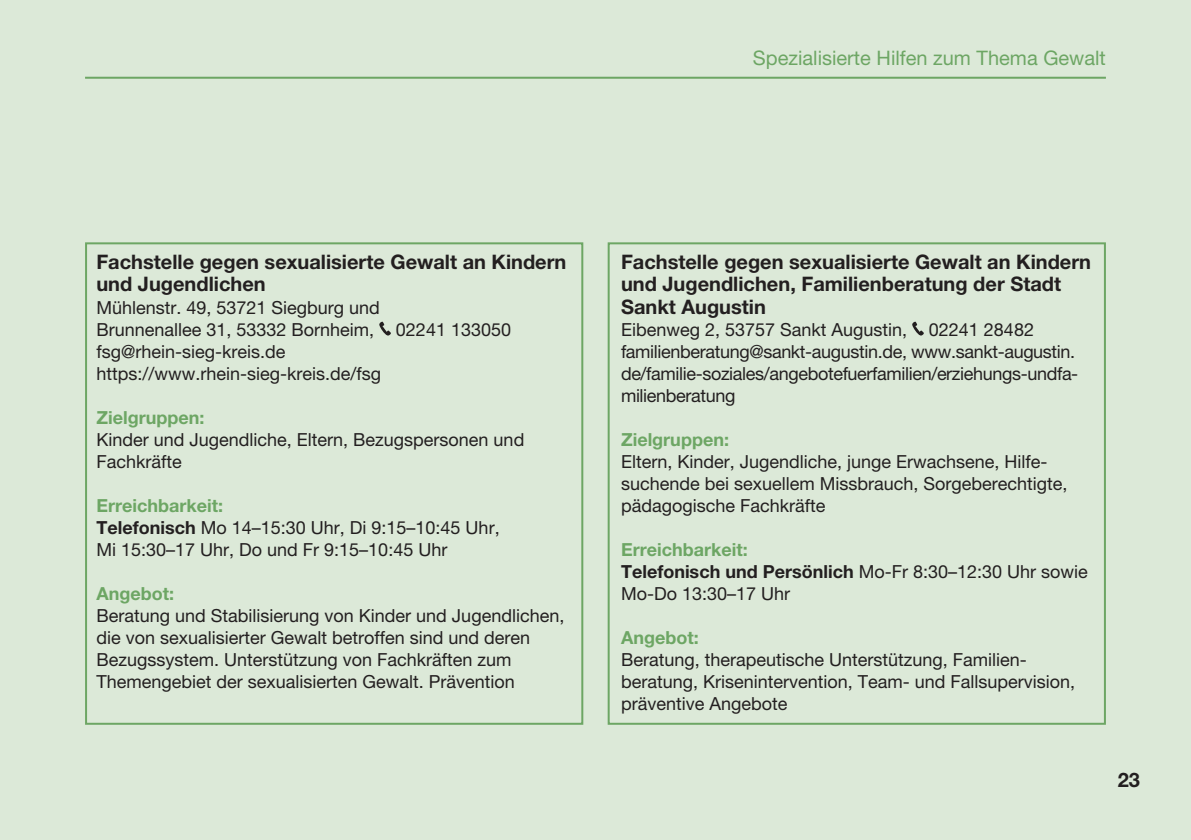
<style>
.page{position:relative;width:1191px;height:840px;background:#fff}
.page>*{position:absolute;margin:0;border:0;box-sizing:border-box;transform-origin:0 0}
.t1{font:700 20px/22px "Helvetica Neue LT Pro";color:#231f20}
.t2{font:20px "Helvetica Neue LT Pro";color:#6da664}
.t3{font:18px/22px "Helvetica Neue LT Pro";color:#231f20}
.t4{font:18px/22px "Helvetica Neue LT Pro";letter-spacing:-.02em;color:#231f20}
.t5{font:700 18px "Helvetica Neue LT Pro";color:#6da664}
.s1{font-weight:700;color:#6da664}
.s2{font-weight:700}
</style>
<div class="page">
<div style="left:0;top:0;width:1191px;height:839px;background:#dce9d8"></div>
<hr style="left:85px;top:77px;width:1021px;height:2px;background:#6da664">
<svg style="left:379px;top:321px;width:12px;height:15px"></svg>
<svg style="left:912px;top:321px;width:12px;height:15px"></svg>
<div style="left:85px;top:242px;width:498px;height:482px;border:2px solid #6da664"></div>
<div style="left:607px;top:242px;width:499px;height:482px;border:2px solid #6da664"></div>
<p class="t2" style="left:753px;top:46px;width:354px">Spezialisierte Hilfen zum Thema Gewalt</p>
<p class="t1" style="left:96px;top:251px;width:471px">Fachstelle gegen sexualisierte Gewalt an Kindern und Jugendlichen</p>
<p class="t3" style="left:96px;top:296px;width:416px">Mühlenstr. 49, 53721 Siegburg und<br>Brunnenallee 31, 53332 Bornheim, 02241 133050 fsg@rhein-sieg-kreis.de https://www.rhein-sieg-kreis.de/fsg</p>
<p class="t5" style="left:96px;top:406px;width:109px">Zielgruppen:</p>
<p class="t3" style="left:96px;top:428px;width:429px">Kinder und Jugendliche, Eltern, Bezugspersonen und<br>Fachkräfte</p>
<p class="t3" style="left:96px;top:493px;width:405px"><span class="s1">Erreichbarkeit:<br></span><span class="s2">Telefonisch</span> Mo 14–15:30 Uhr, Di 9:15–10:45 Uhr,<br>Mi 15:30–17 Uhr, Do und Fr 9:15–10:45 Uhr</p>
<p class="t5" style="left:96px;top:582px;width:79px">Angebot:</p>
<p class="t3" style="left:96px;top:603px;width:469px">Beratung und Stabilisierung von Kinder und Jugendlichen, die von sexualisierter Gewalt betroffen sind und deren Bezugssystem. Unterstützung von Fachkräften zum Themengebiet der sexualisierten Gewalt. Prävention</p>
<p class="t1" style="left:621px;top:251px;width:471px">Fachstelle gegen sexualisierte Gewalt an Kindern und Jugendlichen, Familienberatung der Stadt<br>Sankt Augustin</p>
<p class="t4" style="left:621px;top:318px;width:459px">Eibenweg 2, 53757 Sankt Augustin, 02241 28482 familienberatung@sankt-augustin.de, www.sankt-augustin. de/familie-soziales/angebotefuerfamilien/erziehungs-undfa&shy;milienberatung</p>
<p class="t5" style="left:621px;top:428px;width:109px">Zielgruppen:</p>
<p class="t3" style="left:621px;top:450px;width:448px">Eltern, Kinder, Jugendliche, junge Erwachsene, Hilfe&shy;suchende bei sexuellem Missbrauch, Sorgeberechtigte, pädagogische Fachkräfte</p>
<p class="t3" style="left:621px;top:537px;width:468px"><span class="s1">Erreichbarkeit:<br></span><span class="s2">Telefonisch und Persönlich</span> Mo-Fr 8:30–12:30 Uhr sowie<br>Mo-Do 13:30–17 Uhr</p>
<p class="t5" style="left:621px;top:626px;width:79px">Angebot:</p>
<p class="t3" style="left:621px;top:647px;width:456px">Beratung, therapeutische Unterstützung, Familien&shy;beratung, Krisenintervention, Team- und Fallsupervision, präventive Angebote</p>
<p class="t1" style="left:1117px;top:768px;width:24px">23</p>
</div>
